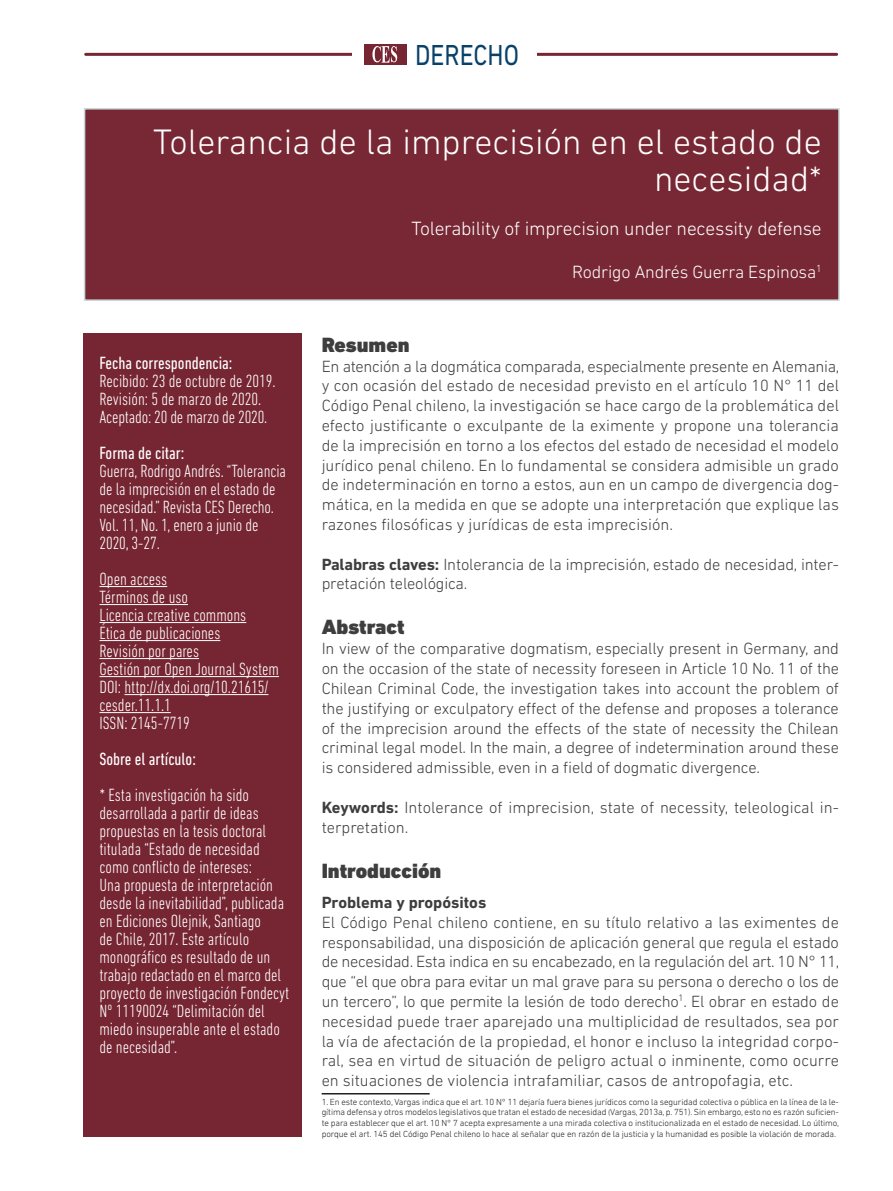
<style>
.page{position:relative;width:893px;height:1191px;background:#fff}
.page>*{position:absolute;margin:0;border:0;box-sizing:border-box;transform-origin:0 0}
.Título{font:300 36px/37.2px "DIN Next LT Pro";color:#fff;text-align:right}
.t1{font:29.4px "DIN Next LT Pro";color:#094169;scale:.84 1}
.Subtítulo{font:900 21px "DIN Next LT Pro";color:#3e3e3f}
.Título_inglés{font:300 19.5px "DIN Next LT Pro";letter-spacing:-.01em;color:#fff}
.t2{font:300 condensed 18px/18px "DIN Next LT Pro";color:#fff}
.t3{font:condensed 18px "DIN Next LT Pro";color:#fff}
.t4{font:300 18px "DIN Next LT Pro";letter-spacing:-.01em;color:#fff}
.Body{font:300 16.5px/19.8px "DIN Next LT Pro";color:#3e3e3f;text-align:justify}
.Body-2{font:700 16.5px "DIN Next LT Pro";color:#3e3e3f}
.t5{font:300 9px/10.8px "DIN Next LT Pro";letter-spacing:-.01em;color:#231f20;text-align:justify}
.s1{font-weight:700}
</style>
<div class="page">
<hr style="left:86px;top:53px;width:751px;height:3px;background:#762532">
<div style="left:352px;top:23px;width:184px;height:62px;background:#fff"></div>
<div style="left:364px;top:44px;width:43px;height:21px;background:#762532"></div>
<svg style="left:372px;top:46px;width:25px;height:17px"></svg>
<div style="left:84px;top:108px;width:756px;height:193px;background:#772834;border:2px solid #c9d9d7"></div>
<div style="left:84px;top:334px;width:218px;height:803px;background:#762532"></div>
<hr style="left:99px;top:586px;width:68px;height:1px;background:#fff">
<hr style="left:99px;top:604px;width:89px;height:1px;background:#fff">
<hr style="left:99px;top:622px;width:147px;height:1px;background:#fff">
<hr style="left:99px;top:640px;width:121px;height:1px;background:#fff">
<hr style="left:99px;top:658px;width:100px;height:1px;background:#fff">
<hr style="left:99px;top:676px;width:180px;height:1px;background:#fff">
<hr style="left:124px;top:694px;width:144px;height:1px;background:#fff">
<hr style="left:99px;top:712px;width:72px;height:1px;background:#fff">
<hr style="left:322px;top:1093px;width:108px;height:1px;background:#231f20">
<h2 class="t1" style="left:415px;top:38px;width:125px">DERECHO</h2>
<p class="Título" style="left:153px;top:123px;width:670px">Tolerancia de la imprecisión en el estado de necesidad*</p>
<p class="Título_inglés" style="left:411px;top:217px;width:412px">Tolerability of imprecision under necessity defense</p>
<p class="t4" style="left:572px;top:262px;width:251px">Rodrigo Andrés Guerra Espinosa<sup>1</sup></p>
<p class="t3" style="left:99px;top:352px;width:134px">Fecha correspondencia:</p>
<p class="t2" style="left:99px;top:371px;width:178px">Recibido: 23 de octubre de 2019.</p>
<p class="t2" style="left:99px;top:389px;width:163px">Revisión: 5 de marzo de 2020.</p>
<p class="t2" style="left:99px;top:407px;width:169px">Aceptado: 20 de marzo de 2020.</p>
<p class="t3" style="left:99px;top:442px;width:86px">Forma de citar:</p>
<p class="t2" style="left:99px;top:461px;width:188px">Guerra, Rodrigo Andrés. “Tolerancia de la imprecisión en el estado de necesidad.” Revista CES Derecho.<br>Vol. 11, No. 1, enero a junio de<br>2020, 3-27.</p>
<p class="t2" style="left:99px;top:569px;width:69px">Open access</p>
<p class="t2" style="left:99px;top:587px;width:90px">Términos de uso</p>
<p class="t2" style="left:99px;top:605px;width:148px">Licencia creative commons</p>
<p class="t2" style="left:99px;top:623px;width:122px">Ética de publicaciones</p>
<p class="t2" style="left:99px;top:641px;width:101px">Revisión por pares</p>
<p class="t2" style="left:99px;top:659px;width:181px">Gestión por Open Journal System</p>
<p class="t2" style="left:99px;top:677px;width:170px">DOI: http://dx.doi.org/10.21615/ cesder.11.1.1</p>
<p class="t2" style="left:99px;top:713px;width:92px">ISSN: 2145-7719</p>
<p class="t3" style="left:99px;top:748px;width:98px">Sobre el artículo:</p>
<p class="t2" style="left:99px;top:785px;width:191px">* Esta investigación ha sido desarrollada a partir de ideas propuestas en la tesis doctoral titulada “Estado de necesidad como conflicto de intereses:<br>Una propuesta de interpretación desde la inevitabilidad”, publicada en Ediciones Olejnik, Santiago<br>de Chile, 2017. Este artículo monográfico es resultado de un trabajo redactado en el marco del proyecto de investigación Fondecyt<br>Nº 11190024 “Delimitación del miedo insuperable ante el estado de necesidad”.</p>
<p class="Subtítulo" style="left:322px;top:332px;width:89px">Resumen</p>
<p class="Body" style="left:322px;top:356px;width:519px">En atención a la dogmática comparada, especialmente presente en Alemania, y con ocasión del estado de necesidad previsto en el artículo 10 N° 11 del Código Penal chileno, la investigación se hace cargo de la problemática del efecto justificante o exculpante de la eximente y propone una tolerancia de la imprecisión en torno a los efectos del estado de necesidad el modelo jurídico penal chileno. En lo fundamental se considera admisible un grado de indeterminación en torno a estos, aun en un campo de divergencia dog&shy;mática, en la medida en que se adopte una interpretación que explique las razones filosóficas y jurídicas de esta imprecisión.</p>
<p class="Body" style="left:322px;top:554px;width:519px"><span class="s1">Palabras claves:</span> Intolerancia de la imprecisión, estado de necesidad, inter&shy;pretación teleológica.</p>
<p class="Subtítulo" style="left:322px;top:615px;width:84px">Abstract</p>
<p class="Body" style="left:322px;top:638px;width:519px">In view of the comparative dogmatism, especially present in Germany, and on the occasion of the state of necessity foreseen in Article 10 No. 11 of the Chilean Criminal Code, the investigation takes into account the problem of the justifying or exculpatory effect of the defense and proposes a tolerance of the imprecision around the effects of the state of necessity the Chilean criminal legal model. In the main, a degree of indetermination around these is considered admissible, even in a field of dogmatic divergence.</p>
<p class="Body" style="left:322px;top:797px;width:519px"><span class="s1">Keywords:</span> Intolerance of imprecision, state of necessity, teleological in&shy;terpretation.</p>
<p class="Subtítulo" style="left:322px;top:858px;width:121px">Introducción</p>
<p class="Body-2" style="left:322px;top:892px;width:166px">Problema y propósitos</p>
<p class="Body" style="left:322px;top:912px;width:519px">El Código Penal chileno contiene, en su título relativo a las eximentes de responsabilidad, una disposición de aplicación general que regula el estado de necesidad. Esta indica en su encabezado, en la regulación del art. 10 N° 11, que “el que obra para evitar un mal grave para su persona o derecho o los de un tercero”, lo que permite la lesión de todo derecho<sup>1</sup>. El obrar en estado de necesidad puede traer aparejado una multiplicidad de resultados, sea por la vía de afectación de la propiedad, el honor e incluso la integridad corpo&shy;ral, sea en virtud de situación de peligro actual o inminente, como ocurre en situaciones de violencia intrafamiliar, casos de antropofagia, etc.</p>
<p class="t5" style="left:322px;top:1096px;width:519px">1. En este contexto, Vargas indica que el art. 10 N° 11 dejaría fuera bienes jurídicos como la seguridad colectiva o pública en la línea de la le&shy;gítima defensa y otros modelos legislativos que tratan el estado de necesidad (Vargas, 2013a, p. 751). Sin embargo, esto no es razón suficien&shy;te para establecer que el art. 10 N° 7 acepta expresamente a una mirada colectiva o institucionalizada en el estado de necesidad. Lo último, porque el art. 145 del Código Penal chileno lo hace al señalar que en razón de la justicia y la humanidad es posible la violación de morada.</p>
</div>
